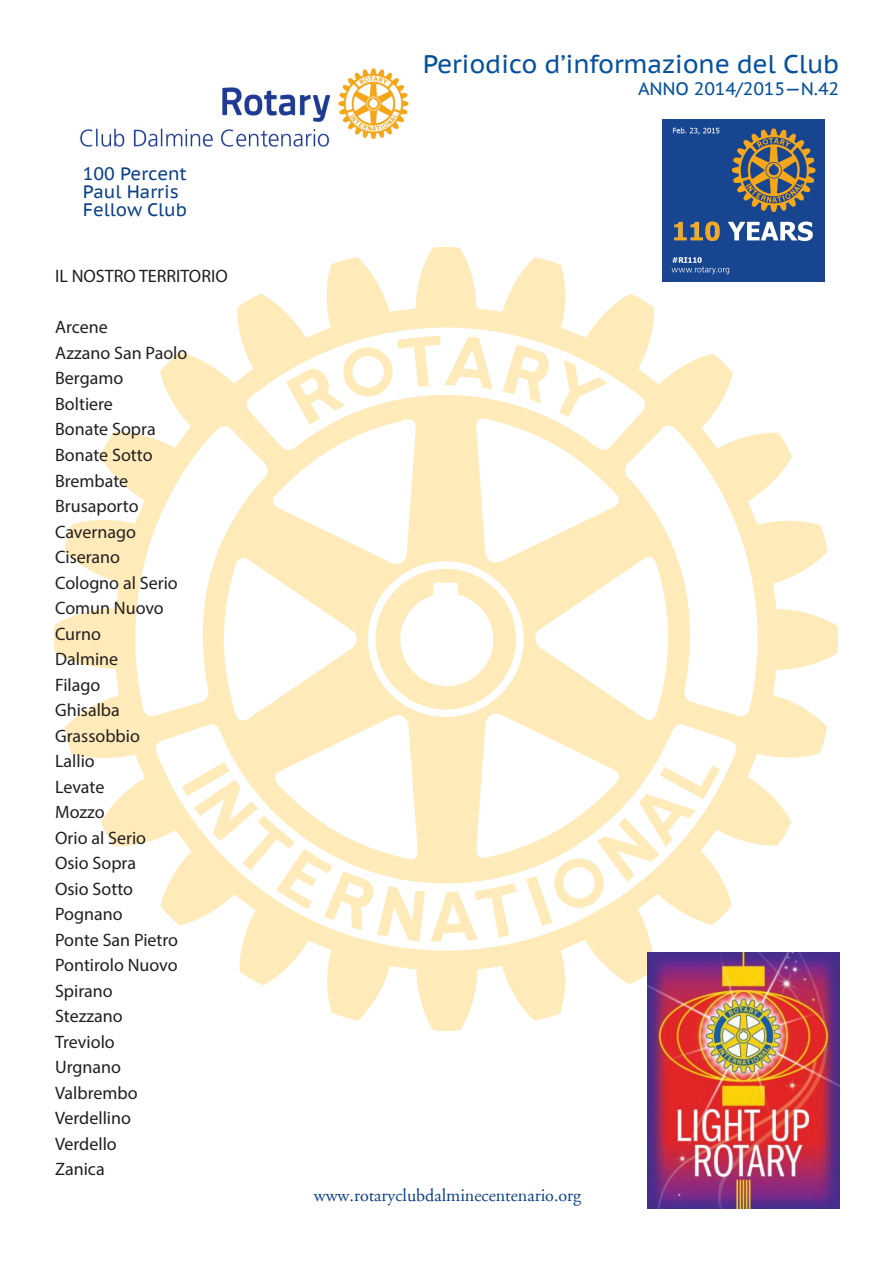
<style>
.page{position:relative;width:893px;height:1263px;background:#fff}
.page>*{position:absolute;margin:0;border:0;box-sizing:border-box;transform-origin:0 0}
.t1{font:25.5px "PT Sans Caption";letter-spacing:-.01em;color:#05519d}
.t2{font:18px "Myriad Pro";color:#231f20}
.t3{font:18px "Adobe Garamond";color:#0b4086}
.t4{font:18px "PT Sans Caption";color:#0b4086}
.t5{font:18px "PT Sans Caption";letter-spacing:-.01em;color:#05519d}
</style>
<div class="page">
<img style="left:54px;top:247px;width:783px;height:783px">
<img style="left:647px;top:953px;width:192px;height:256px">
<img style="left:80px;top:68px;width:329px;height:79px">
<img style="left:662px;top:119px;width:162px;height:162px">
<p class="t4" style="left:83px;top:162px;width:106px">100 Percent</p>
<p class="t4" style="left:83px;top:180px;width:97px">Paul Harris</p>
<p class="t4" style="left:83px;top:198px;width:106px">Fellow Club</p>
<p class="t2" style="left:55px;top:265px;width:174px">IL NOSTRO TERRITORIO</p>
<p class="t2" style="left:55px;top:316px;width:54px">Arcene</p>
<p class="t2" style="left:55px;top:342px;width:134px">Azzano San Paolo</p>
<p class="t2" style="left:55px;top:367px;width:70px">Bergamo</p>
<p class="t2" style="left:55px;top:393px;width:59px">Boltiere</p>
<p class="t2" style="left:55px;top:418px;width:102px">Bonate Sopra</p>
<p class="t2" style="left:55px;top:444px;width:99px">Bonate Sotto</p>
<p class="t2" style="left:55px;top:469px;width:75px">Brembate</p>
<p class="t2" style="left:55px;top:495px;width:85px">Brusaporto</p>
<p class="t2" style="left:55px;top:520px;width:82px">Cavernago</p>
<p class="t2" style="left:55px;top:546px;width:67px">Ciserano</p>
<p class="t2" style="left:55px;top:571px;width:124px">Cologno al Serio</p>
<p class="t2" style="left:55px;top:597px;width:110px">Comun Nuovo</p>
<p class="t2" style="left:55px;top:622px;width:47px">Curno</p>
<p class="t2" style="left:55px;top:648px;width:65px">Dalmine</p>
<p class="t2" style="left:55px;top:673px;width:47px">Filago</p>
<p class="t2" style="left:55px;top:699px;width:66px">Ghisalba</p>
<p class="t2" style="left:55px;top:724px;width:86px">Grassobbio</p>
<p class="t2" style="left:55px;top:750px;width:41px">Lallio</p>
<p class="t2" style="left:55px;top:775px;width:51px">Levate</p>
<p class="t2" style="left:55px;top:801px;width:51px">Mozzo</p>
<p class="t2" style="left:55px;top:826px;width:93px">Orio al Serio</p>
<p class="t2" style="left:55px;top:852px;width:83px">Osio Sopra</p>
<p class="t2" style="left:55px;top:877px;width:79px">Osio Sotto</p>
<p class="t2" style="left:55px;top:903px;width:69px">Pognano</p>
<p class="t2" style="left:55px;top:928px;width:125px">Ponte San Pietro</p>
<p class="t2" style="left:55px;top:954px;width:124px">Pontirolo Nuovo</p>
<p class="t2" style="left:55px;top:979px;width:59px">Spirano</p>
<p class="t2" style="left:55px;top:1005px;width:69px">Stezzano</p>
<p class="t2" style="left:55px;top:1030px;width:61px">Treviolo</p>
<p class="t2" style="left:55px;top:1056px;width:67px">Urgnano</p>
<p class="t2" style="left:55px;top:1081px;width:84px">Valbrembo</p>
<p class="t2" style="left:55px;top:1107px;width:77px">Verdellino</p>
<p class="t2" style="left:55px;top:1132px;width:63px">Verdello</p>
<p class="t2" style="left:55px;top:1158px;width:51px">Zanica</p>
<p class="t1" style="left:423px;top:48px;width:418px">Periodico d’informazione del Club</p>
<p class="t5" style="left:638px;top:77px;width:203px">ANNO 2014/2015—N.42</p>
<p class="t3" style="left:314px;top:1185px;width:269px">www.rotaryclubdalminecentenario.org</p>
</div>
